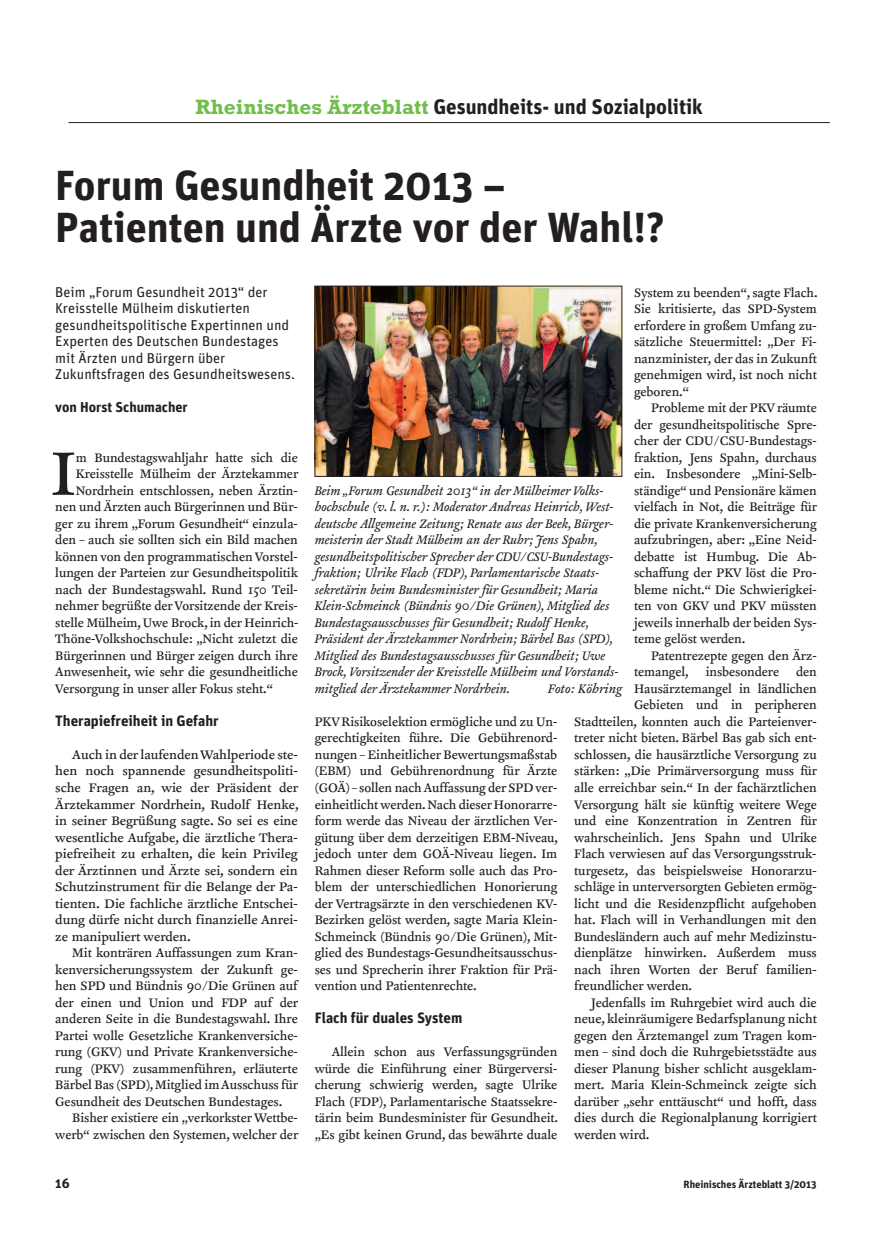
<style>
.page{position:relative;width:872px;height:1234px;background:#fff}
.page>*{position:absolute;margin:0;border:0;box-sizing:border-box;transform-origin:0 0}
.t1{font:70.65px "Clifford Nine Roman";color:#231f20}
.t2{font:700 42px/42px "Unit";color:#231f20}
.t3{font:700 21px "Unit";color:#231f20}
.t4{font:700 15px "Unit";color:#231f20}
.t5{font:14.25px/16.5px "Clifford Nine Roman";color:#231f20;text-align:justify;scale:.96 1}
.t6{font:14.25px/16.5px "Clifford Nine Roman";color:#231f20;text-align:justify}
.t7{font:italic 14.25px/16.5px "Clifford Nine";color:#231f20;scale:.96 1}
.t8{font:14.25px/16.5px "Unit";color:#231f20}
.t9{font:700 14.25px "Unit";color:#231f20}
.t10{font:italic 14.25px "Clifford Nine";color:#231f20}
.t11{font:700 13.5px "Unit";color:#231f20}
.t12{font:700 10.5px "Unit";color:#231f20}
.s1{font-family:"Rockwell";color:#70bf4c}
</style>
<div class="page">
<hr style="left:68px;top:122px;width:762px;height:1px;background:#231f20">
<img style="left:317px;top:288px;width:303px;height:186px">
<div style="left:315px;top:286px;width:307px;height:190px;border:1px solid #231f20"></div>
<h3 class="t3" style="left:195px;top:99px;width:509px"><span class="s1">Rheinisches Ärzteblatt</span> Gesundheits- und Sozialpolitik</h3>
<h2 class="t2" style="left:55px;top:169px;width:611px">Forum Gesundheit 2013 –<br>Patienten und Ärzte vor der Wahl!?</h2>
<p class="t8" style="left:55px;top:285px;width:241px">Beim „Forum Gesundheit 2013“ der Kreisstelle Mülheim diskutierten gesundheitspolitische Expertinnen und Experten des Deutschen Bundestages mit Ärzten und Bürgern über Zukunftsfragen des Gesundheitswesens.</p>
<p class="t9" style="left:55px;top:402px;width:134px">von Horst Schumacher</p>
<h1 class="t1" style="left:51px;top:437px;width:26px">I</h1>
<p class="t5" style="left:76px;top:449px;width:233px">m Bundestagswahljahr hatte sich die</p>
<p class="t5" style="left:76px;top:466px;width:233px">Kreisstelle Mülheim der Ärztekammer</p>
<p class="t5" style="left:76px;top:482px;width:233px">Nordrhein entschlossen, neben Ärztin-</p>
<p class="t5" style="left:55px;top:499px;width:254px">nen und Ärzten auch Bürgerinnen und Bür-</p>
<p class="t5" style="left:55px;top:515px;width:254px">ger zu ihrem „Forum Gesundheit“ einzula-</p>
<p class="t5" style="left:55px;top:532px;width:254px">den – auch sie sollten sich ein Bild machen</p>
<p class="t5" style="left:55px;top:548px;width:254px">können von den programmatischenVorstel-</p>
<p class="t5" style="left:55px;top:565px;width:254px">lungen der Parteien zur Gesundheitspolitik</p>
<p class="t5" style="left:55px;top:581px;width:254px">nach der Bundestagswahl. Rund 150 Teil-</p>
<p class="t5" style="left:55px;top:598px;width:254px">nehmer begrüßte derVorsitzende der Kreis-</p>
<p class="t5" style="left:55px;top:614px;width:255px">stelle Mülheim,Uwe Brock,in der Heinrich-</p>
<p class="t5" style="left:55px;top:631px;width:254px">Thöne-Volkshochschule: „Nicht zuletzt die</p>
<p class="t5" style="left:55px;top:647px;width:254px">Bürgerinnen und Bürger zeigen durch ihre</p>
<p class="t5" style="left:55px;top:664px;width:254px">Anwesenheit, wie sehr die gesundheitliche</p>
<p class="t5" style="left:55px;top:680px;width:228px">Versorgung in unser aller Fokus steht.“</p>
<p class="t4" style="left:55px;top:715px;width:165px">Therapiefreiheit in Gefahr</p>
<p class="t6" style="left:55px;top:746px;width:245px;text-indent:17px">Auch in derlaufendenWahlperiode ste&shy;hen noch spannende gesundheitspoliti&shy;sche Fragen an, wie der Präsident der Ärztekammer Nordrhein, Rudolf Henke, in seiner Begrüßung sagte. So sei es eine wesentliche Aufgabe, die ärztliche Thera&shy;piefreiheit zu erhalten, die kein Privileg der Ärztinnen und Ärzte sei, sondern ein Schutzinstrument für die Belange der Pa&shy;tienten. Die fachliche ärztliche Entschei&shy;dung dürfe nicht durch finanzielle Anrei&shy;ze manipuliert werden.</p>
<p class="t6" style="left:55px;top:944px;width:244px;text-indent:17px">Mit konträren Auffassungen zum Kran&shy;kenversicherungssystem der Zukunft ge&shy;hen SPD und Bündnis 90/Die Grünen auf der einen und Union und FDP auf der anderen Seite in die Bundestagswahl. Ihre Partei wolle Gesetzliche Krankenversiche&shy;rung (GKV) und Private Krankenversiche&shy;rung (PKV) zusammenführen, erläuterte Bärbel Bas (SPD),Mitglied im Ausschuss für Gesundheit des Deutschen Bundestages.</p>
<p class="t5" style="left:55px;top:1109px;width:254px;text-align:right">Bisher existiere ein „verkorkster Wettbe&shy;werb“ zwischen den Systemen, welcher der</p>
<p class="t5" style="left:634px;top:284px;width:193px">System zu beenden“,sagte Flach.<br>Sie kritisierte, das SPD-System erfordere in großem Umfang zu&shy;sätzliche Steuermittel: „Der Fi&shy;nanzminister, der das in Zukunft genehmigen wird, ist noch nicht geboren.“</p>
<p class="t5" style="left:634px;top:400px;width:192px;text-indent:17px">Probleme mit der PKVräumte der gesundheitspolitische Spre&shy;cher der CDU/CSU-Bundestags&shy;fraktion, Jens Spahn, durchaus ein. Insbesondere „Mini-Selb&shy;ständige“ und Pensionäre kämen vielfach in Not, die Beiträge für die private Krankenversicherung aufzubringen, aber: „Eine Neid&shy;debatte ist Humbug. Die Ab&shy;schaffung der PKV löst die Pro&shy;bleme nicht.“ Die Schwierigkei&shy;ten von GKV und PKV müssten jeweils innerhalb der beiden Sys&shy;teme gelöst werden.</p>
<p class="t5" style="left:651px;top:647px;width:174px">Patentrezepte gegen den Ärz-</p>
<p class="t5" style="left:634px;top:664px;width:192px">temangel, insbesondere den</p>
<p class="t5" style="left:634px;top:680px;width:192px">Hausärztemangel in ländlichen</p>
<p class="t5" style="left:634px;top:697px;width:192px">Gebieten und in peripheren</p>
<p class="t5" style="left:574px;top:713px;width:254px">Stadtteilen, konnten auch die Parteienver-</p>
<p class="t5" style="left:574px;top:730px;width:254px">treter nicht bieten. Bärbel Bas gab sich ent-</p>
<p class="t5" style="left:574px;top:746px;width:254px">schlossen, die hausärztliche Versorgung zu</p>
<p class="t5" style="left:574px;top:763px;width:254px">stärken: „Die Primärversorgung muss für</p>
<p class="t5" style="left:574px;top:779px;width:254px">alle erreichbar sein.“ In der fachärztlichen</p>
<p class="t5" style="left:574px;top:796px;width:254px">Versorgung hält sie künftig weitere Wege</p>
<p class="t5" style="left:574px;top:812px;width:254px">und eine Konzentration in Zentren für</p>
<p class="t5" style="left:574px;top:829px;width:254px">wahrscheinlich. Jens Spahn und Ulrike</p>
<p class="t5" style="left:574px;top:845px;width:254px">Flach verwiesen auf das Versorgungsstruk-</p>
<p class="t5" style="left:574px;top:862px;width:254px">turgesetz, das beispielsweise Honorarzu-</p>
<p class="t5" style="left:574px;top:878px;width:254px">schläge in unterversorgten Gebieten ermög-</p>
<p class="t5" style="left:574px;top:895px;width:254px">licht und die Residenzpflicht aufgehoben</p>
<p class="t5" style="left:574px;top:911px;width:254px">hat. Flach will in Verhandlungen mit den</p>
<p class="t5" style="left:574px;top:928px;width:254px">Bundesländern auch auf mehr Medizinstu-</p>
<p class="t5" style="left:574px;top:944px;width:254px">dienplätze hinwirken. Außerdem muss</p>
<p class="t5" style="left:574px;top:961px;width:254px">nach ihren Worten der Beruf familien-</p>
<p class="t5" style="left:574px;top:977px;width:124px">freundlicher werden.</p>
<p class="t6" style="left:591px;top:994px;width:227px">Jedenfalls im Ruhrgebiet wird auch die</p>
<p class="t6" style="left:574px;top:1010px;width:244px">neue, kleinräumigere Bedarfsplanung nicht</p>
<p class="t6" style="left:574px;top:1027px;width:244px">gegen den Ärztemangel zum Tragen kom-</p>
<p class="t6" style="left:574px;top:1043px;width:244px">men – sind doch die Ruhrgebietsstädte aus</p>
<p class="t6" style="left:574px;top:1060px;width:244px">dieser Planung bisher schlicht ausgeklam-</p>
<p class="t6" style="left:574px;top:1076px;width:244px">mert. Maria Klein-Schmeinck zeigte sich</p>
<p class="t6" style="left:574px;top:1093px;width:244px">darüber „sehr enttäuscht“ und hofft, dass</p>
<p class="t6" style="left:574px;top:1109px;width:244px">dies durch die Regionalplanung korrigiert</p>
<p class="t6" style="left:574px;top:1126px;width:77px">werden wird.</p>
<p class="t7" style="left:315px;top:482px;width:318px">Beim „Forum Gesundheit 2013“ in der Mülheimer Volks&shy;hochschule (v. l. n. r.): Moderator Andreas Heinrich, West&shy;deutsche Allgemeine Zeitung; Renate aus der Beek, Bürger&shy;meisterin der Stadt Mülheim an der Ruhr; Jens Spahn, gesundheitspolitischer Sprecher der CDU/CSU-Bundestags&shy;fraktion; Ulrike Flach (FDP), Parlamentarische Staats&shy;sekretärin beim Bundesminister für Gesundheit; Maria Klein-Schmeinck (Bündnis 90/Die Grünen), Mitglied des Bundestagsausschusses für Gesundheit; Rudolf Henke, Präsident der Ärztekammer Nordrhein; Bärbel Bas (SPD), Mitglied des Bundestagsausschusses für Gesundheit; Uwe Brock, Vorsitzender der Kreisstelle Mülheim und Vorstands&shy;mitglied der Ärztekammer Nordrhein.</p>
<p class="t10" style="left:548px;top:681px;width:75px">Foto: Köhring</p>
<p class="t5" style="left:315px;top:713px;width:255px">PKVRisikoselektion ermögliche und zu Un&shy;gerechtigkeiten führe. Die Gebührenord&shy;nungen – Einheitlicher Bewertungsmaßstab (EBM) und Gebührenordnung für Ärzte (GOÄ) – sollen nachAuffassung der SPDver&shy;einheitlicht werden.Nach dieserHonorarre&shy;form werde das Niveau der ärztlichen Ver&shy;gütung über dem derzeitigen EBM-Niveau, jedoch unter dem GOÄ-Niveau liegen. Im Rahmen dieser Reform solle auch das Pro&shy;blem der unterschiedlichen Honorierung der Vertragsärzte in den verschiedenen KV-Bezirken gelöst werden, sagte Maria Klein-Schmeinck (Bündnis 90/Die Grünen), Mit&shy;glied des Bundestags-Gesundheitsausschus&shy;ses und Sprecherin ihrer Fraktion für Prä&shy;vention und Patientenrechte.</p>
<p class="t4" style="left:315px;top:1012px;width:149px">Flach für duales System</p>
<p class="t5" style="left:315px;top:1043px;width:255px;text-indent:17px">Allein schon aus Verfassungsgründen würde die Einführung einer Bürgerversi&shy;cherung schwierig werden, sagte Ulrike Flach (FDP), Parlamentarische Staatssekre&shy;tärin beim Bundesminister für Gesundheit. „Es gibt keinen Grund, das bewährte duale</p>
<p class="t11" style="left:55px;top:1178px;width:16px">16</p>
<p class="t12" style="left:683px;top:1180px;width:135px">Rheinisches Ärzteblatt 3/2013</p>
</div>
